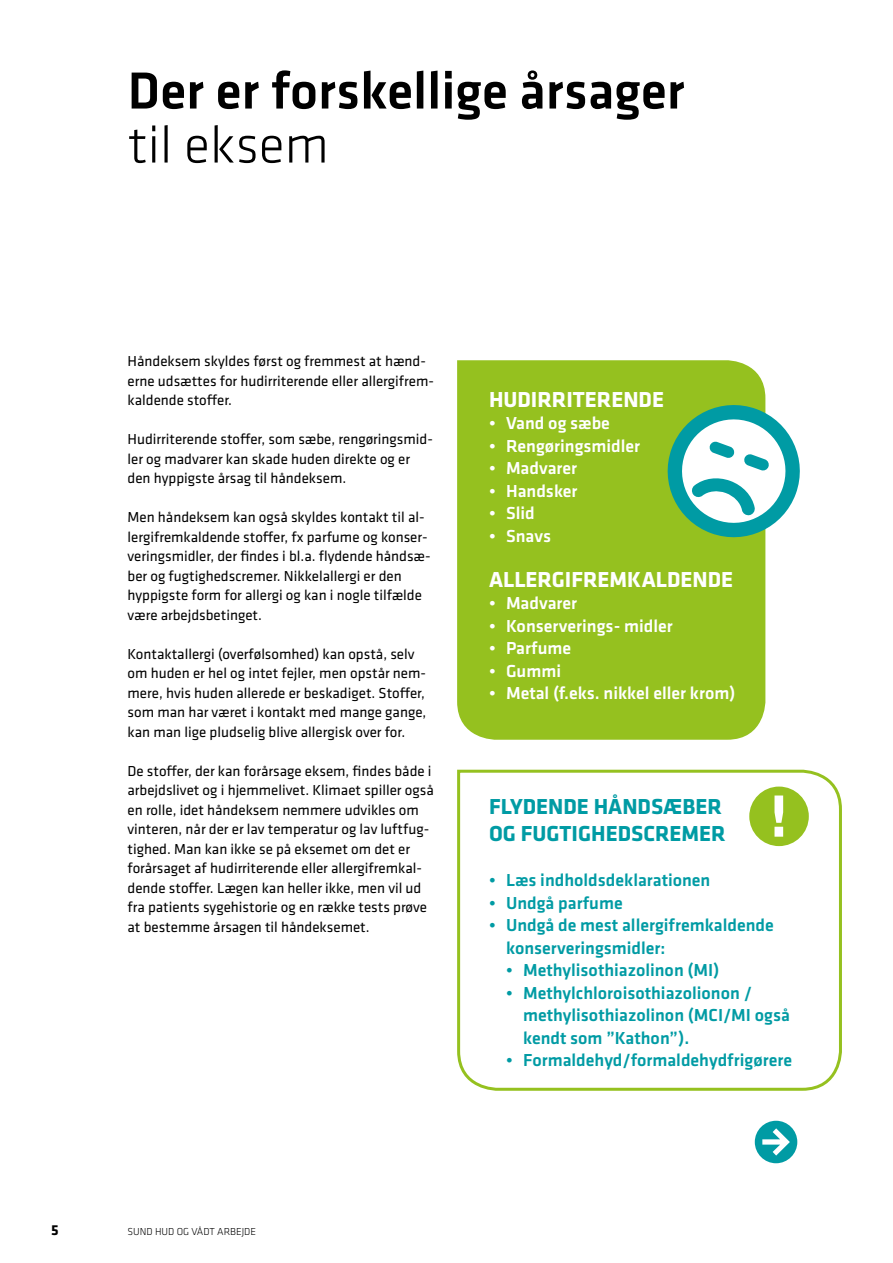
<style>
.page{position:relative;width:893px;height:1263px;background:#fff}
.page>*{position:absolute;margin:0;border:0;box-sizing:border-box;transform-origin:0 0}
.t1{font:700 60px "Klavika";color:#fff}
.t2{font:500 54px "Klavika";color:#000}
.t3{font:300 54px "Klavika";color:#000}
.t4{font:700 22.5px/27px "Klavika";color:#009ba4}
.t5{font:700 22.5px "Klavika";color:#fff}
.t6{font:500 18px/22.5px "Klavika";color:#009ba4}
.t7{font:500 18px "Klavika";color:#fff}
.t8{font:15px/19.5px "Klavika";color:#000}
.t9{font:700 15px "Klavika";color:#000}
.t10{font:300 10.5px "Klavika";color:#000}
</style>
<div class="page">
<div style="left:457px;top:360px;width:308px;height:380px;background:#95c11f"></div>
<svg style="left:457px;top:769px;width:385px;height:322px"></svg>
<svg style="left:755px;top:1121px;width:42px;height:42px"></svg>
<svg style="left:659px;top:397px;width:141px;height:149px"></svg>
<div style="left:749px;top:786px;width:60px;height:60px;background:#95c11f;border-radius:50%"></div>
<h2 class="t2" style="left:128px;top:54px;width:559px">Der er forskellige årsager</h2>
<h2 class="t3" style="left:128px;top:112px;width:203px">til eksem</h2>
<p class="t8" style="left:128px;top:351px;width:308px">Håndeksem skyldes først og fremmest at hænd&shy;erne udsættes for hudirriterende eller allergifrem&shy;kaldende stoffer.</p>
<p class="t8" style="left:128px;top:429px;width:307px">Hudirriterende stoffer, som sæbe, rengøringsmid&shy;ler og madvarer kan skade huden direkte og er den hyppigste årsag til håndeksem.</p>
<p class="t8" style="left:128px;top:507px;width:305px">Men håndeksem kan også skyldes kontakt til al&shy;lergifremkaldende stoffer, fx parfume og konser&shy;veringsmidler, der findes i bl.a. flydende håndsæ&shy;ber og fugtighedscremer. Nikkelallergi er den hyppigste form for allergi og kan i nogle tilfælde være arbejdsbetinget.</p>
<p class="t8" style="left:128px;top:643px;width:300px">Kontaktallergi (overfølsomhed) kan opstå, selv om huden er hel og intet fejler, men opstår nem&shy;mere, hvis huden allerede er beskadiget. Stoffer, som man har været i kontakt med mange gange, kan man lige pludselig blive allergisk over for.</p>
<p class="t8" style="left:128px;top:760px;width:308px">De stoffer, der kan forårsage eksem, findes både i arbejdslivet og i hjemmelivet. Klimaet spiller også en rolle, idet håndeksem nemmere udvikles om vinteren, når der er lav temperatur og lav luftfug&shy;tighed. Man kan ikke se på eksemet om det er forårsaget af hudirriterende eller allergifremkal&shy;dende stoffer. Lægen kan heller ikke, men vil ud fra patients sygehistorie og en række tests prøve at bestemme årsagen til håndeksemet.</p>
<h3 class="t5" style="left:489px;top:383px;width:177px">HUDIRRITERENDE</h3>
<p class="t7" style="left:489px;top:411px;width:122px">• Vand og sæbe</p>
<p class="t7" style="left:489px;top:433px;width:153px">• Rengøringsmidler</p>
<p class="t7" style="left:489px;top:456px;width:90px">• Madvarer</p>
<p class="t7" style="left:489px;top:478px;width:90px">• Handsker</p>
<p class="t7" style="left:489px;top:501px;width:47px">• Slid</p>
<p class="t7" style="left:489px;top:523px;width:64px">• Snavs</p>
<h3 class="t5" style="left:489px;top:563px;width:246px">ALLERGIFREMKALDENDE</h3>
<p class="t7" style="left:489px;top:591px;width:90px">• Madvarer</p>
<p class="t7" style="left:489px;top:613px;width:185px">• Konserverings- midler</p>
<p class="t7" style="left:489px;top:636px;width:84px">• Parfume</p>
<p class="t7" style="left:489px;top:658px;width:74px">• Gummi</p>
<p class="t7" style="left:489px;top:681px;width:248px">• Metal (f.eks. nikkel eller krom)</p>
<h3 class="t4" style="left:489px;top:792px;width:238px">FLYDENDE HÅNDSÆBER<br>OG FUGTIGHEDSCREMER</h3>
<p class="t6" style="left:489px;top:869px;width:223px">• Læs indholdsdeklarationen</p>
<p class="t6" style="left:489px;top:891px;width:135px">• Undgå parfume</p>
<p class="t6" style="left:506px;top:914px;width:269px;text-indent:-17px">• Undgå de mest allergifremkaldende konserveringsmidler:</p>
<p class="t6" style="left:506px;top:959px;width:215px">• Methylisothiazolinon (MI)</p>
<p class="t6" style="left:523px;top:981px;width:268px;text-indent:-17px">• Methylchloroisothiazolionon / methylisothiazolinon (MCI/MI også kendt som ”Kathon”).</p>
<p class="t6" style="left:506px;top:1049px;width:287px">• Formaldehyd/formaldehydfrigørere</p>
<h1 class="t1" style="left:770px;top:773px;width:19px">!</h1>
<p class="t9" style="left:51px;top:1219px;width:9px">5</p>
<p class="t10" style="left:128px;top:1225px;width:130px">SUND HUD OG VÅDT ARBEJDE</p>
</div>
